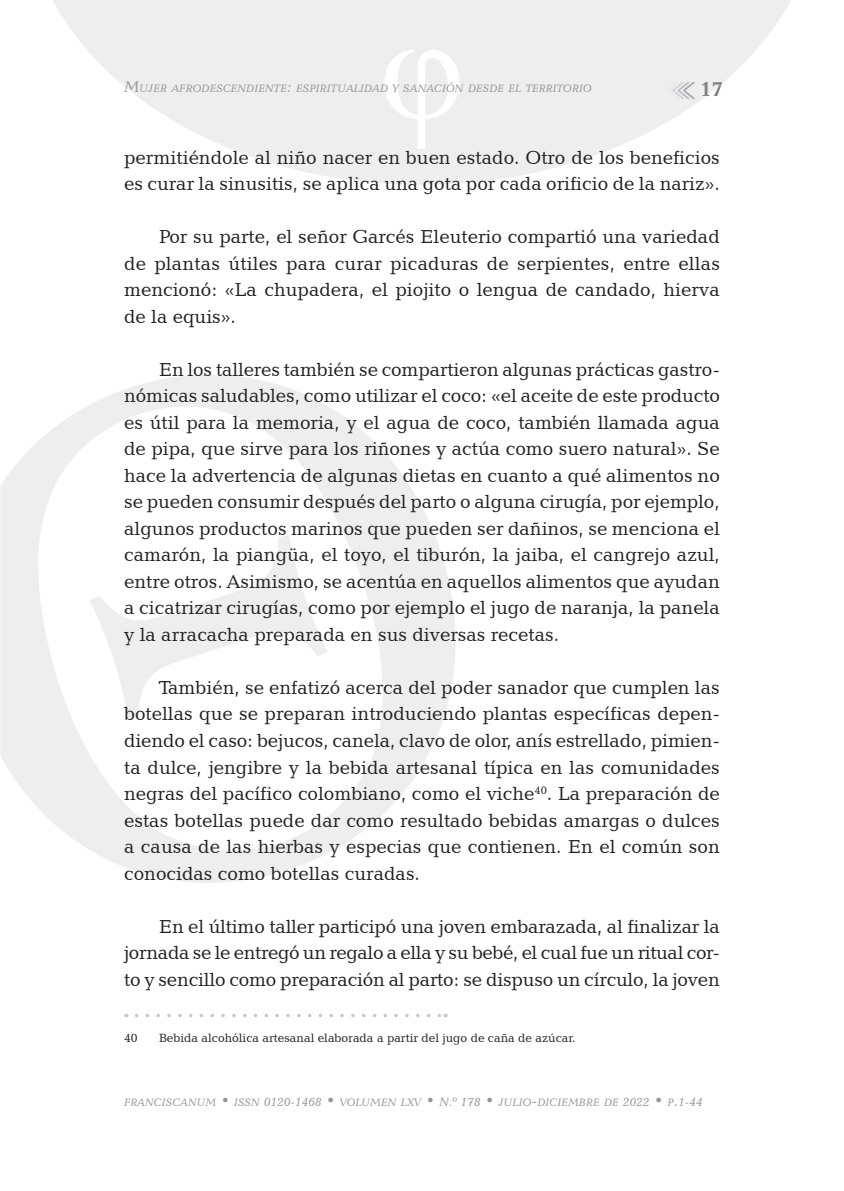
<style>
.page{position:relative;width:844px;height:1191px;background:#fff}
.page>*{position:absolute;margin:0;border:0;box-sizing:border-box;transform-origin:0 0}
.t1{font:700 21px "Candida BT";color:#808285}
.Cuerpo{font:19.25px/26.6px "Candida BT";color:#231f20;text-align:justify}
.Pie_de_página___Con{font:12.25px "Candida BT";color:#231f20}
.t2{font:italic 11.03px "Candida BT";color:#939598}
.s1{font-size:15.75px}
.s2{font-size:12.25px}
</style>
<div class="page">
<svg style="left:53px;top:0;width:738px;height:185px;fill:#eeeeef"></svg>
<svg style="left:664px;top:80px;width:32px;height:21px"></svg>
<svg style="left:0;top:375px;width:455px;height:508px"></svg>
<svg style="left:384px;top:50px;width:75px;height:99px"></svg>
<svg style="left:136px;top:1014px;width:303px;height:3px"></svg>
<p class="t2" style="left:124px;top:81px;width:469px"><span class="s1">M</span>UJER AFRODESCENDIENTE<span class="s1">:</span> ESPIRITUALIDAD Y SANACIÓN DESDE EL TERRITORIO</p>
<p class="t1" style="left:700px;top:76px;width:25px">17</p>
<p class="Cuerpo" style="left:124px;top:143px;width:597px">permitiéndole al niño nacer en buen estado. Otro de los beneficios es curar la sinusitis, se aplica una gota por cada orificio de la nariz».</p>
<p class="Cuerpo" style="left:124px;top:223px;width:597px;text-indent:35px">Por su parte, el señor Garcés Eleuterio compartió una variedad de plantas útiles para curar picaduras de serpientes, entre ellas mencionó: «La chupadera, el piojito o lengua de candado, hierva de la equis».</p>
<p class="Cuerpo" style="left:124px;top:355px;width:597px;text-indent:35px">En los talleres también se compartieron algunas prácticas gastro&shy;nómicas saludables, como utilizar el coco: «el aceite de este producto es útil para la memoria, y el agua de coco, también llamada agua de pipa, que sirve para los riñones y actúa como suero natural». Se hace la advertencia de algunas dietas en cuanto a qué alimentos no se pueden consumir después del parto o alguna cirugía, por ejemplo, algunos productos marinos que pueden ser dañinos, se menciona el camarón, la piangüa, el toyo, el tiburón, la jaiba, el cangrejo azul, entre otros. Asimismo, se acentúa en aquellos alimentos que ayudan a cicatrizar cirugías, como por ejemplo el jugo de naranja, la panela y la arracacha preparada en sus diversas recetas.</p>
<p class="Cuerpo" style="left:124px;top:673px;width:597px;text-indent:35px">También, se enfatizó acerca del poder sanador que cumplen las botellas que se preparan introduciendo plantas específicas depen&shy;diendo el caso: bejucos, canela, clavo de olor, anís estrellado, pimien&shy;ta dulce, jengibre y la bebida artesanal típica en las comunidades negras del pacífico colombiano, como el viche<sup>40</sup>. La preparación de estas botellas puede dar como resultado bebidas amargas o dulces a causa de las hierbas y especias que contienen. En el común son conocidas como botellas curadas.</p>
<p class="Cuerpo" style="left:124px;top:912px;width:597px;text-indent:35px">En el último taller participó una joven embarazada, al finalizar la jornada se le entregó un regalo a ella y su bebé, el cual fue un ritual cor&shy;to y sencillo como preparación al parto: se dispuso un círculo, la joven</p>
<p class="Pie_de_página___Con" style="left:124px;top:1030px;width:15px">40</p>
<p class="Pie_de_página___Con" style="left:159px;top:1030px;width:418px">Bebida alcohólica artesanal elaborada a partir del jugo de caña de azúcar.</p>
<p class="t2" style="left:124px;top:1095px;width:580px">FRANCISCANUM <span class="s1">•</span> ISSN <span class="s2">0120-1468</span> <span class="s1">•</span> VOLUMEN LXV <span class="s1">•</span> <span class="s2">N.º 178</span> <span class="s1">•</span> JULIO<span class="s1">-</span>DICIEMBRE DE <span class="s2">2022</span> <span class="s1">•</span> P<span class="s1">.</span><span class="s2">1-44</span></p>
</div>
